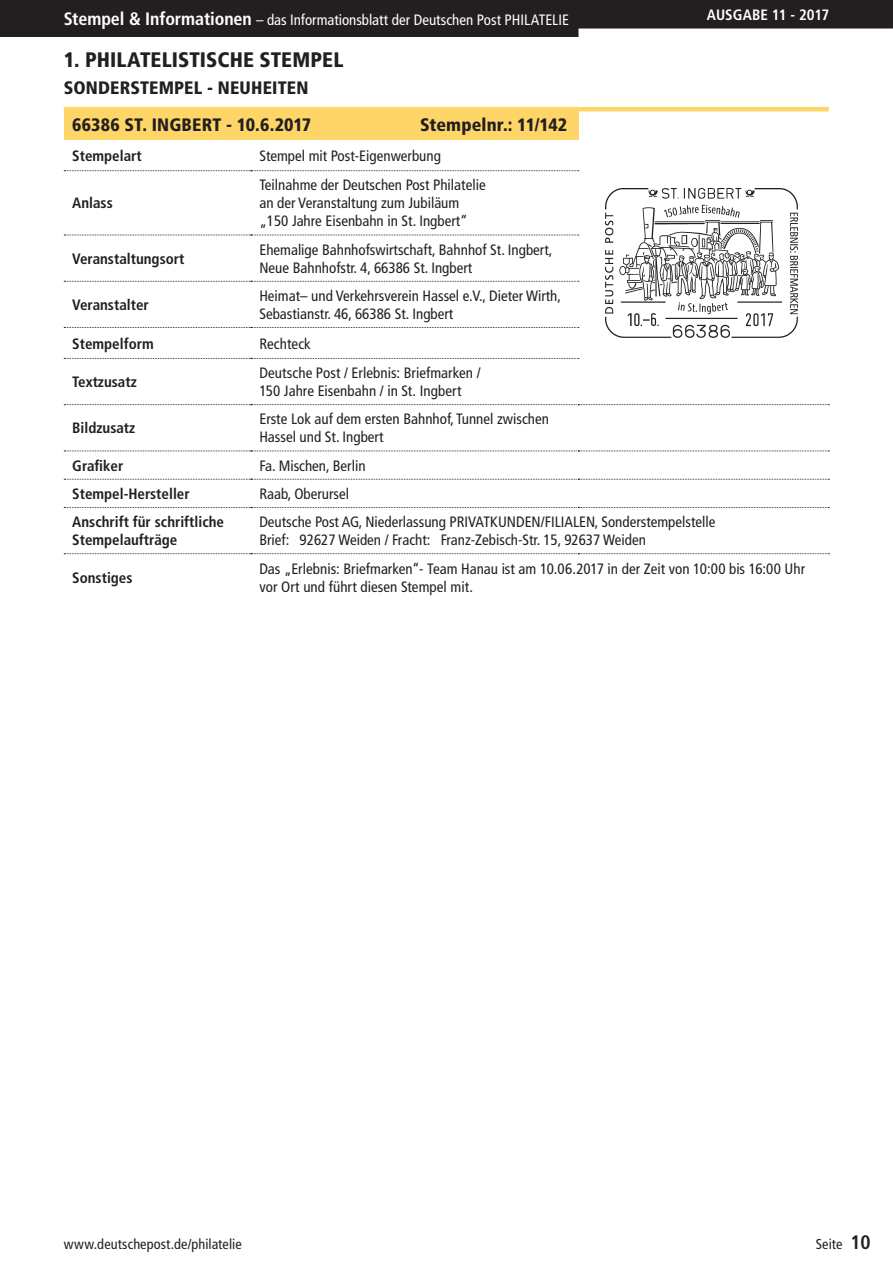
<style>
.page{position:relative;width:893px;height:1263px;background:#fff}
.page>*{position:absolute;margin:0;border:0;box-sizing:border-box;transform-origin:0 0}
.t1{font:900 condensed 21px "Frutiger LT Std";letter-spacing:.005em;color:#231f20}
.t2{font:900 condensed 18px/36.9px "Frutiger LT Std";letter-spacing:.01em;color:#231f20}
.t3{font:condensed 15px/18px "Frutiger LT Std";color:#231f20}
.t4{font:700 condensed 15px/18px "Frutiger LT Std";color:#231f20}
.t5{font:condensed 15px "Frutiger LT Std";color:#fff}
.t6{font:700 condensed 15px "Frutiger LT Std";color:#fff}
.t7{font:condensed 14.25px "Frutiger LT Std";letter-spacing:.005em;color:#231f20}
.s1{font-weight:700;font-size:18px}
.s2{font-weight:700;font-size:19.5px}
</style>
<div class="page">
<svg style="left:0;top:0;width:893px;height:37px;background:#343131"></svg>
<div style="left:64px;top:109px;width:514px;height:31px;background:#fed667"></div>
<svg style="left:64px;top:235px;width:515px;height:1px"></svg>
<svg style="left:64px;top:281px;width:515px;height:1px"></svg>
<svg style="left:64px;top:327px;width:515px;height:1px"></svg>
<svg style="left:64px;top:358px;width:515px;height:1px"></svg>
<svg style="left:64px;top:507px;width:765px;height:1px"></svg>
<svg style="left:64px;top:553px;width:765px;height:1px"></svg>
<svg style="left:64px;top:404px;width:765px;height:1px"></svg>
<hr style="left:64px;top:107px;width:187px;height:4px;background:#fed667">
<hr style="left:251px;top:107px;width:327px;height:4px;background:#fed667">
<hr style="left:578px;top:107px;width:251px;height:4px;background:#fed667">
<svg style="left:64px;top:451px;width:765px;height:1px"></svg>
<svg style="left:64px;top:479px;width:765px;height:1px"></svg>
<svg style="left:64px;top:170px;width:515px;height:1px"></svg>
<img style="left:606px;top:189px;width:191px;height:149px">
<p class="t5" style="left:64px;top:11px;width:507px"><span class="s1">Stempel &amp; Informationen</span> – das Informationsblatt der Deutschen Post PHILATELIE</p>
<p class="t6" style="left:707px;top:5px;width:124px">Ausgabe 11 - 2017</p>
<h1 class="t1" style="left:64px;top:47px;width:281px">1. PHILATELISTISCHE STEMPEL</h1>
<p class="t2" style="left:72px;top:70px;width:235px;text-indent:-9px">SONDERSTEMPEL - NEUHEITEN<br>66386 ST. INGBERT</p>
<p class="t2" style="left:226px;top:106px;width:87px">- 10.6.2017</p>
<p class="t2" style="left:420px;top:106px;width:149px">STEMPELNR.: 11/142</p>
<p class="t4" style="left:72px;top:147px;width:71px">Stempelart</p>
<p class="t3" style="left:259px;top:147px;width:183px">Stempel mit Post-Eigenwerbung</p>
<p class="t4" style="left:72px;top:194px;width:42px">Anlass</p>
<p class="t3" style="left:259px;top:176px;width:228px">Teilnahme der Deutschen Post Philatelie an der Veranstaltung zum Jubiläum „150 Jahre Eisenbahn in St. Ingbert“</p>
<p class="t4" style="left:72px;top:250px;width:114px">Veranstaltungsort</p>
<p class="t3" style="left:259px;top:241px;width:295px">Ehemalige Bahnhofswirtschaft, Bahnhof St. Ingbert,<br>Neue Bahnhofstr. 4, 66386 St. Ingbert</p>
<p class="t4" style="left:72px;top:296px;width:78px">Veranstalter</p>
<p class="t3" style="left:259px;top:287px;width:303px">Heimat– und Verkehrsverein Hassel e.V., Dieter Wirth,<br>Sebastianstr. 46, 66386 St. Ingbert</p>
<p class="t4" style="left:72px;top:334px;width:83px">Stempelform</p>
<p class="t3" style="left:259px;top:334px;width:53px">Rechteck</p>
<p class="t4" style="left:72px;top:373px;width:66px">Textzusatz</p>
<p class="t3" style="left:259px;top:364px;width:223px">Deutsche Post / Erlebnis: Briefmarken /<br>150 Jahre Eisenbahn / in St. Ingbert</p>
<p class="t4" style="left:72px;top:419px;width:65px">Bildzusatz</p>
<p class="t3" style="left:259px;top:410px;width:291px">Erste Lok auf dem ersten Bahnhof, Tunnel zwischen<br>Hassel und St. Ingbert</p>
<p class="t4" style="left:72px;top:456px;width:53px">Grafiker</p>
<p class="t3" style="left:259px;top:457px;width:108px">Fa. Mischen, Berlin</p>
<p class="t4" style="left:72px;top:485px;width:119px">Stempel-Hersteller</p>
<p class="t3" style="left:259px;top:485px;width:91px">Raab, Oberursel</p>
<p class="t4" style="left:72px;top:513px;width:153px">Anschrift für schriftliche<br>Stempelaufträge</p>
<p class="t3" style="left:259px;top:513px;width:257px">Deutsche Post AG, Niederlassung Privatkunden</p>
<p class="t3" style="left:541px;top:513px;width:11px">/filialen</p>
<p class="t3" style="left:259px;top:513px;width:458px;text-indent:335px">, Sonderstempelstelle<br>Brief: 92627 Weiden / Fracht: Franz-Zebisch-Str. 15, 92637 Weiden</p>
<p class="t4" style="left:72px;top:568px;width:62px">Sonstiges</p>
<p class="t3" style="left:259px;top:559px;width:547px">Das „Erlebnis: Briefmarken“- Team Hanau ist am 10.06.2017 in der Zeit von 10:00 bis 16:00 U hr vor Ort und führt diesen Stempel mit.</p>
<p class="t7" style="left:64px;top:1235px;width:179px">www.deutschepost.de/philatelie</p>
<p class="t7" style="left:816px;top:1235px;width:56px">Seite <span class="s2">10</span></p>
</div>
